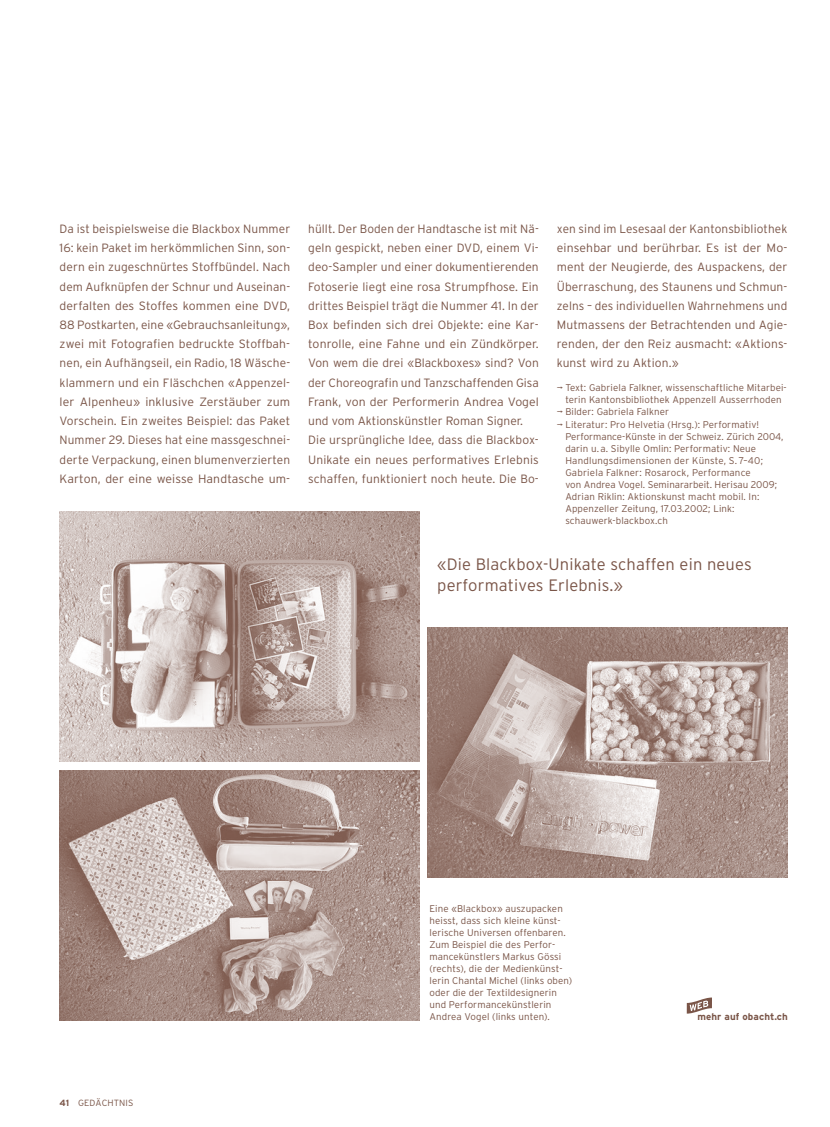
<style>
.page{position:relative;width:830px;height:1127px;background:#fff}
.page>*{position:absolute;margin:0;border:0;box-sizing:border-box;transform-origin:0 0}
.t1{font:300 16.5px/21px "Interstate";letter-spacing:.01em;color:#7a5548}
.t2{font:300 12px/19.2px "Interstate";letter-spacing:.01em;color:#7a5548;text-align:justify}
.t3{font:300 9.75px/12px "Interstate";letter-spacing:.01em;color:#7a5548}
.t4{font:700 9.75px "Interstate";letter-spacing:.01em;color:#7a5548}
.t5{font:300 9px "Interstate";letter-spacing:.01em;color:#7a5548}
.s1{font-weight:700}
</style>
<div class="page">
<img style="left:60px;top:770px;width:359px;height:250px">
<img style="left:427px;top:627px;width:360px;height:250px">
<img style="left:60px;top:511px;width:359px;height:250px">
<svg style="left:686px;top:997px;width:25px;height:16px"></svg>
<p class="t2" style="left:60px;top:219px;width:232px">Da ist beispielsweise die Blackbox Nummer 16: kein Paket im herkömmlichen Sinn, son&shy;dern ein zugeschnürtes Stoffbündel. Nach dem Aufknüpfen der Schnur und Auseinan&shy;derfalten des Stoffes kommen eine DVD, 88 Postkarten, eine «Gebrauchsanleitung», zwei mit Fotografien bedruckte Stoffbah&shy;nen, ein Aufhängseil, ein Radio, 18 Wäsche&shy;klammern und ein Fläschchen «Appenzel&shy;ler Alpenheu» inklusive Zerstäuber zum Vorschein. Ein zweites Beispiel: das Paket Nummer 29. Dieses hat eine massgeschnei&shy;derte Verpackung, einen blumenverzierten Karton, der eine weisse Handtasche um-</p>
<p class="t2" style="left:308px;top:219px;width:232px;text-align:left">hüllt. Der Boden der Handtasche ist mit Nä&shy;geln gespickt, neben einer DVD, einem Vi&shy;deo-Sampler und einer dokumentierenden Fotoserie liegt eine rosa Strumpfhose. Ein drittes Beispiel trägt die Nummer 41. In der Box befinden sich drei Objekte: eine Kar&shy;tonrolle, eine Fahne und ein Zündkörper.<br>Von wem die drei «Blackboxes» sind? Von der Choreografin und Tanzschaffenden Gisa Frank, von der Performerin Andrea Vogel und vom Aktionskünstler Roman Signer.<br>Die ursprüngliche Idee, dass die Blackbox-Unikate ein neues performatives Erlebnis schaffen, funktioniert noch heute. Die Bo-</p>
<p class="t2" style="left:556px;top:219px;width:232px">xen sind im Lesesaal der Kantonsbibliothek einsehbar und berührbar. Es ist der Mo&shy;ment der Neugierde, des Auspackens, der Überraschung, des Staunens und Schmun&shy;zelns – des individuellen Wahrnehmens und Mutmassens der Betrachtenden und Agie&shy;renden, der den Reiz ausmacht: «Aktions&shy;kunst wird zu Aktion.»</p>
<p class="t3" style="left:556px;top:382px;width:231px;text-align:center">→ Text: Gabriela Falkner, wissenschaftliche Mitarbei&shy;terin Kantonsbibliothek Appenzell Ausserrhoden</p>
<p class="t3" style="left:556px;top:406px;width:114px">→ Bilder: Gabriela Falkner</p>
<p class="t3" style="left:565px;top:418px;width:220px;text-indent:-9px">→ Literatur: Pro Helvetia (Hrsg.): Performativ!<br>Performance-Künste in der Schweiz. Zürich 2004, darin u. a. Sibylle Omlin: Performativ: Neue Handlungsdimensionen der Künste, S. 7–40; Gabriela Falkner: Rosarock, Performance<br>von Andrea Vogel. Seminararbeit. Herisau 2009; Adrian Riklin: Aktionskunst macht mobil. In:<br>Appenzeller Zeitung, 17.03.2002; Link: schauwerk-blackbox.ch</p>
<h1 class="t1" style="left:437px;top:553px;width:316px">«Die Blackbox-Unikate schaffen ein neues performatives Erlebnis.»</h1>
<p class="t5" style="left:60px;top:1097px;width:75px"><span class="s1">41</span> GEDÄCHTNIS</p>
<p class="t3" style="left:429px;top:903px;width:144px">Eine «Blackbox» auszupacken heisst, dass sich kleine künst&shy;lerische Universen offenbaren.<br>Zum Beispiel die des Perfor&shy;mancekünstlers Markus Gössi (rechts), die der Medienkünst&shy;lerin Chantal Michel (links oben) oder die der Textildesignerin und Performancekünstlerin<br>Andrea Vogel (links unten).</p>
<p class="t4" style="left:697px;top:1011px;width:92px">mehr auf obacht.ch</p>
</div>
